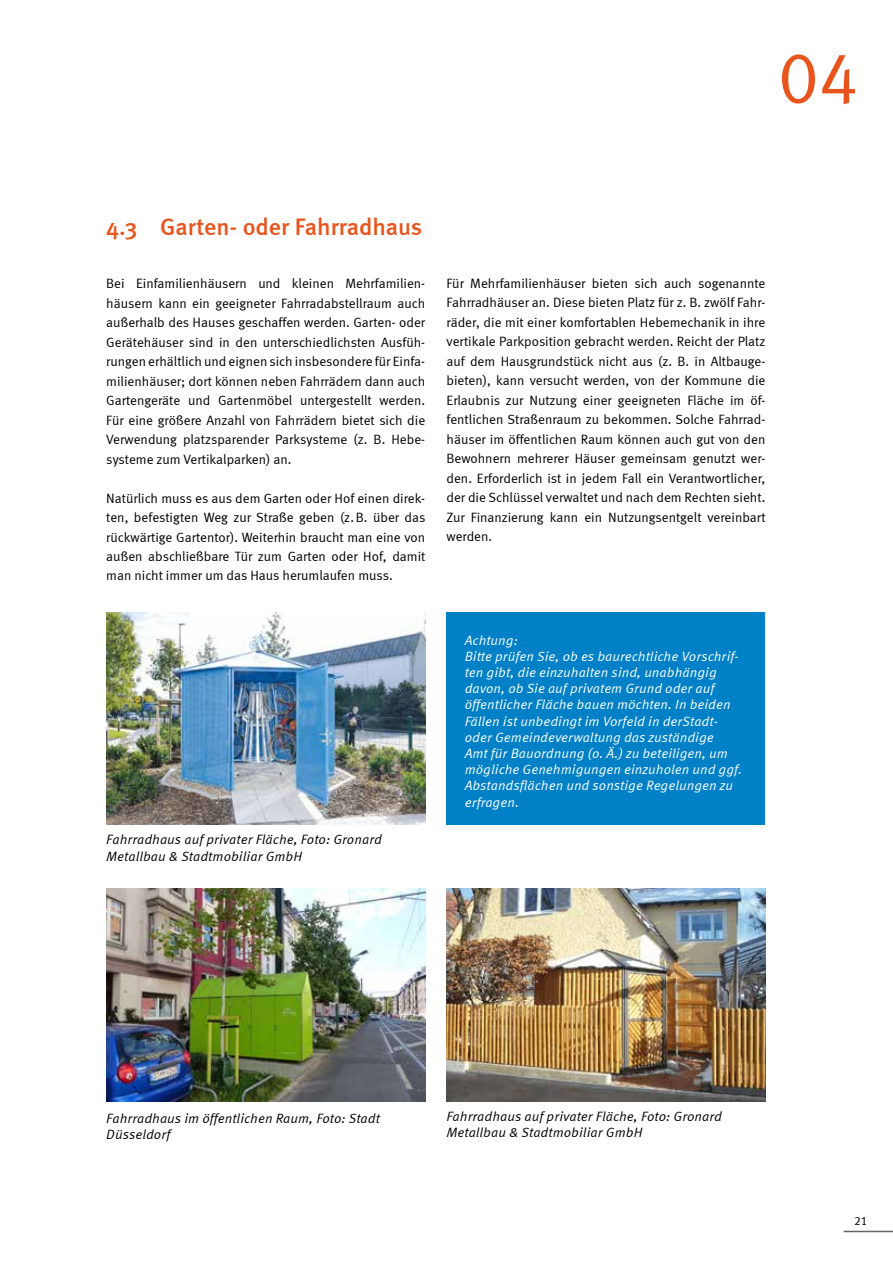
<style>
.page{position:relative;width:893px;height:1263px;background:#fff}
.page>*{position:absolute;margin:0;border:0;box-sizing:border-box;transform-origin:0 0}
.t1{font:72px "Meta Correspondence";color:#e8541c}
.t2{font:500 24px "Meta";color:#e8541c}
.t3{font:13.5px/19.5px "Meta Correspondence";color:#000;text-align:justify}
.t4{font:italic 13.5px/16.2px "Meta Correspondence";color:#fff}
.t5{font:italic 13.5px/16.2px "Meta Correspondence";color:#000}
.t6{font:12px "Meta Correspondence";color:#000}
</style>
<div class="page">
<hr style="left:844px;top:1231px;width:49px;height:1px;background:#656665">
<img style="left:106px;top:888px;width:319px;height:213px">
<img style="left:446px;top:888px;width:319px;height:213px">
<img style="left:106px;top:612px;width:319px;height:213px">
<div style="left:446px;top:612px;width:319px;height:213px;background:#0081c7"></div>
<h1 class="t1" style="left:778px;top:36px;width:82px">04</h1>
<h2 class="t2" style="left:106px;top:213px;width:318px">4.3 Garten- oder Fahrradhaus</h2>
<p class="t3" style="left:106px;top:273px;width:320px">Bei Einfamilienhäusern und kleinen Mehrfamilien&shy;häusern kann ein geeigneter Fahrradabstellraum auch außerhalb des Hauses geschaffen werden. Garten- oder Gerätehäuser sind in den unterschiedlichsten Ausfüh&shy;rungen erhältlich und eignen sich insbesondere für Einfa&shy;milienhäuser; dort können neben Fahrrädern dann auch Gartengeräte und Gartenmöbel untergestellt werden.<br>Für eine größere Anzahl von Fahrrädern bietet sich die Verwendung platzsparender Parksysteme (z. B. Hebe&shy;systeme zum Vertikalparken) an.</p>
<p class="t3" style="left:106px;top:488px;width:321px">Natürlich muss es aus dem Garten oder Hof einen direk&shy;ten, befestigten Weg zur Straße geben (z.B. über das rückwärtige Gartentor). Weiterhin braucht man eine von außen abschließbare Tür zum Garten oder Hof, damit man nicht immer um das Haus herumlaufen muss.</p>
<p class="t3" style="left:446px;top:273px;width:321px">Für Mehrfamilienhäuser bieten sich auch sogenannte Fahrradhäuser an. Diese bieten Platz für z. B. zwölf Fahr&shy;räder, die mit einer komfortablen Hebemechanik in ihre vertikale Parkposition gebracht werden. Reicht der Platz auf dem Hausgrundstück nicht aus (z. B. in Altbauge&shy;bieten), kann versucht werden, von der Kommune die Erlaubnis zur Nutzung einer geeigneten Fläche im öf&shy;fentlichen Straßenraum zu bekommen. Solche Fahrrad&shy;häuser im öffentlichen Raum können auch gut von den Bewohnern mehrerer Häuser gemeinsam genutzt wer&shy;den. Erforderlich ist in jedem Fall ein Verantwortlicher, der die Schlüssel verwaltet und nach dem Rechten sieht.<br>Zur Finanzierung kann ein Nutzungsentgelt vereinbart werden.</p>
<p class="t5" style="left:106px;top:831px;width:277px">Fahrradhaus auf privater Fläche, Foto: Gronard<br>Metallbau &amp; Stadtmobiliar GmbH</p>
<p class="t4" style="left:465px;top:632px;width:279px">Achtung:<br>Bitte prüfen Sie, ob es baurechtliche Vorschrif&shy;ten gibt, die einzuhalten sind, unabhängig davon, ob Sie auf privatem Grund oder auf öffentlicher Fläche bauen möchten. In beiden Fällen ist unbedingt im Vorfeld in derStadt&shy;oder Gemeindeverwaltung das zuständige<br>Amt für Bauordnung (o. Ä.) zu beteiligen, um mögliche Genehmigungen einzuholen und ggf.<br>Abstandsflächen und sonstige Regelungen zu erfragen.</p>
<p class="t5" style="left:106px;top:1110px;width:275px">Fahrradhaus im öffentlichen Raum, Foto: Stadt<br>Düsseldorf</p>
<p class="t5" style="left:446px;top:1107px;width:277px">Fahrradhaus auf privater Fläche, Foto: Gronard<br>Metallbau &amp; Stadtmobiliar GmbH</p>
<p class="t6" style="left:854px;top:1214px;width:15px">21</p>
</div>
